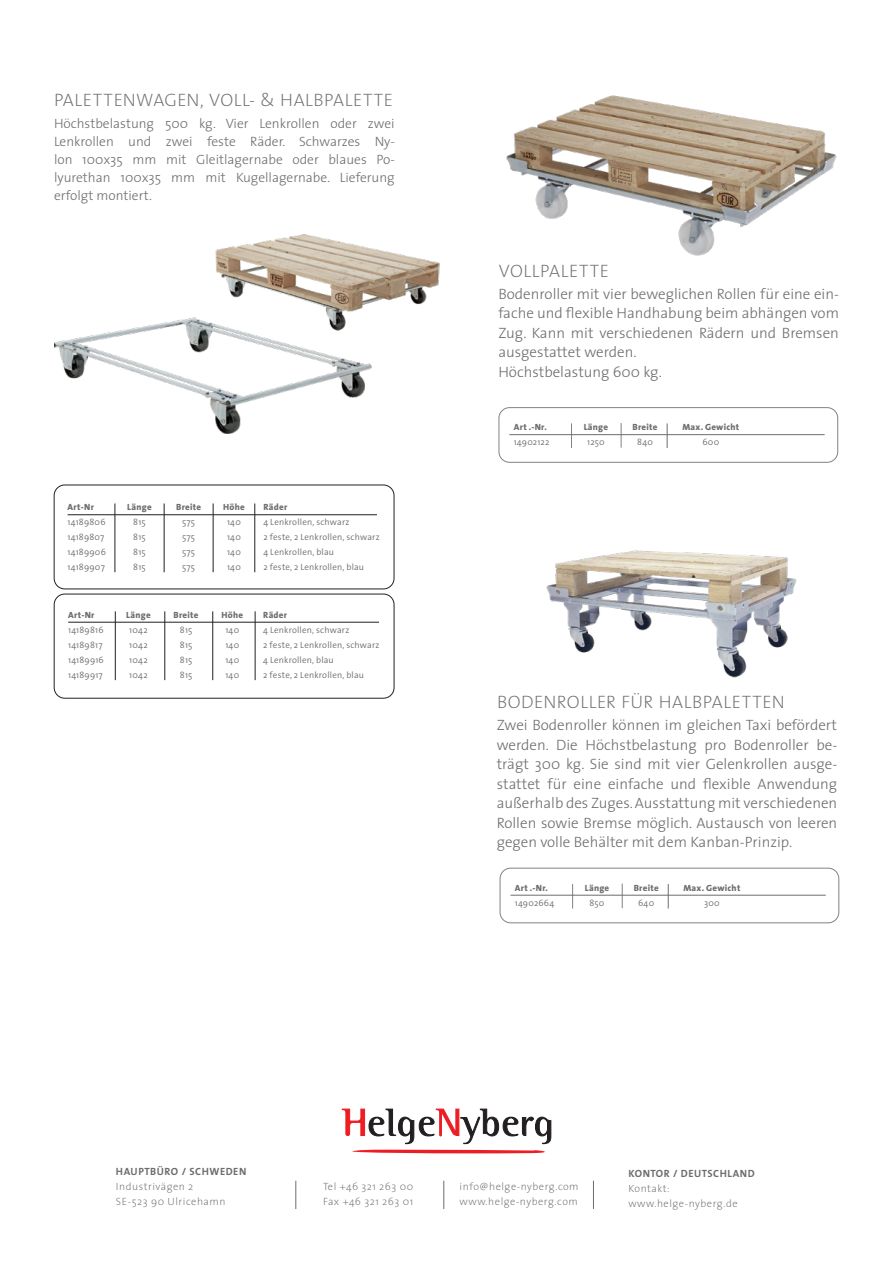
<style>
.page{position:relative;width:893px;height:1263px;background:#fff}
.page>*{position:absolute;margin:0;border:0;box-sizing:border-box;transform-origin:0 0}
.Produktnamn_1{font:200 18px "The Sans";letter-spacing:.03em;color:#6c6d70}
.t1{font:300 15px/19.5px "The Sans";color:#6c6d70;text-align:justify}
.t2{font:300 13.5px/18px "The Sans";color:#6c6d70;text-align:justify}
.Ingress_mini{font:200 10.5px/15px "The Sans";letter-spacing:.05em;color:#6c6d70}
.Ingress_mini-2{font:10.5px "The Sans Bold Caps";letter-spacing:.05em;color:#6c6d70}
.Art_nummer{font:300 9px/15px "The Sans";letter-spacing:.02em;color:#6c6d70}
.Art_nummer-2{font:800 9px "The Sans";letter-spacing:.03em;color:#6c6d70}
.Art_nummer_rubrik{font:800 9px "The Sans";letter-spacing:.03em;color:#6c6d70}
</style>
<div class="page">
<svg style="left:342px;top:1109px;width:209px;height:35px"></svg>
<svg style="left:352px;top:1150px;width:193px;height:3px"></svg>
<img style="left:54px;top:234px;width:385px;height:200px">
<img style="left:506px;top:95px;width:331px;height:161px">
<img style="left:546px;top:550px;width:251px;height:128px">
<div style="left:54px;top:594px;width:340px;height:104px;border:1px solid #231f20;border-radius:11px"></div>
<hr style="left:115px;top:611px;width:1px;height:69px;background:#231f20">
<hr style="left:165px;top:611px;width:1px;height:69px;background:#231f20">
<hr style="left:212px;top:611px;width:1px;height:69px;background:#231f20">
<hr style="left:255px;top:611px;width:1px;height:69px;background:#231f20">
<hr style="left:68px;top:622px;width:311px;height:1px;background:#231f20">
<div style="left:54px;top:485px;width:340px;height:104px;border:1px solid #231f20;border-radius:11px"></div>
<hr style="left:115px;top:503px;width:1px;height:69px;background:#231f20">
<hr style="left:164px;top:503px;width:1px;height:69px;background:#231f20">
<hr style="left:213px;top:503px;width:1px;height:69px;background:#231f20">
<hr style="left:255px;top:503px;width:1px;height:69px;background:#231f20">
<hr style="left:68px;top:514px;width:309px;height:1px;background:#231f20">
<svg style="left:295px;top:1181px;width:1px;height:28px"></svg>
<svg style="left:443px;top:1181px;width:1px;height:28px"></svg>
<svg style="left:593px;top:1181px;width:1px;height:28px"></svg>
<div style="left:499px;top:407px;width:339px;height:55px;border:1px solid #808285;border-radius:11px"></div>
<svg style="left:571px;top:423px;width:1px;height:25px"></svg>
<svg style="left:621px;top:423px;width:1px;height:25px"></svg>
<svg style="left:667px;top:423px;width:1px;height:25px"></svg>
<hr style="left:509px;top:434px;width:316px;height:1px;background:#6c6d70">
<div style="left:500px;top:868px;width:339px;height:55px;border:1px solid #808285;border-radius:11px"></div>
<svg style="left:572px;top:884px;width:1px;height:24px"></svg>
<svg style="left:622px;top:883px;width:1px;height:25px"></svg>
<svg style="left:668px;top:884px;width:1px;height:24px"></svg>
<hr style="left:510px;top:895px;width:316px;height:1px;background:#6c6d70">
<p class="Produktnamn_1" style="left:54px;top:85px;width:341px">PALETTENWAGEN, VOLL- &amp; HALBPALETTE</p>
<p class="t2" style="left:54px;top:114px;width:342px">Höchstbelastung 500 kg. Vier Lenkrollen oder zwei Lenkrollen und zwei feste Räder. Schwarzes Ny&shy;lon 100x35 mm mit Gleitlagernabe oder blaues Po&shy;lyurethan 100x35 mm mit Kugellagernabe. Lieferung erfolgt montiert.</p>
<p class="Art_nummer-2" style="left:68px;top:499px;width:28px">Art-Nr</p>
<p class="Art_nummer" style="left:68px;top:514px;width:40px">14189806</p>
<p class="Art_nummer" style="left:68px;top:529px;width:38px">14189807</p>
<p class="Art_nummer" style="left:68px;top:544px;width:40px">14189906</p>
<p class="Art_nummer" style="left:68px;top:559px;width:39px">14189907</p>
<p class="Art_nummer-2" style="left:68px;top:607px;width:28px">Art-Nr</p>
<p class="Art_nummer" style="left:68px;top:622px;width:37px">14189816<br>14189817</p>
<p class="Art_nummer" style="left:68px;top:652px;width:37px">14189916</p>
<p class="Art_nummer" style="left:68px;top:667px;width:36px">14189917</p>
<p class="Art_nummer-2" style="left:127px;top:499px;width:26px">Länge</p>
<p class="Art_nummer" style="left:133px;top:514px;width:14px">815</p>
<p class="Art_nummer" style="left:133px;top:529px;width:14px">815</p>
<p class="Art_nummer" style="left:133px;top:544px;width:14px">815</p>
<p class="Art_nummer" style="left:133px;top:559px;width:14px">815</p>
<p class="Art_nummer-2" style="left:126px;top:607px;width:26px">Länge</p>
<p class="Art_nummer" style="left:129px;top:622px;width:20px">1042</p>
<p class="Art_nummer" style="left:129px;top:637px;width:20px">1042</p>
<p class="Art_nummer" style="left:129px;top:652px;width:20px">1042</p>
<p class="Art_nummer" style="left:129px;top:667px;width:20px">1042</p>
<p class="Art_nummer_rubrik" style="left:176px;top:499px;width:26px">Breite</p>
<p class="Art_nummer" style="left:182px;top:514px;width:15px">575</p>
<p class="Art_nummer" style="left:182px;top:529px;width:15px">575</p>
<p class="Art_nummer" style="left:182px;top:544px;width:15px">575</p>
<p class="Art_nummer" style="left:182px;top:559px;width:15px">575</p>
<p class="Art_nummer_rubrik" style="left:174px;top:607px;width:26px">Breite</p>
<p class="Art_nummer" style="left:180px;top:622px;width:14px">815</p>
<p class="Art_nummer" style="left:180px;top:637px;width:14px">815</p>
<p class="Art_nummer" style="left:180px;top:652px;width:14px">815</p>
<p class="Art_nummer" style="left:180px;top:667px;width:14px">815</p>
<p class="Art_nummer-2" style="left:223px;top:499px;width:23px">Höhe</p>
<p class="Art_nummer" style="left:227px;top:514px;width:15px">140</p>
<p class="Art_nummer" style="left:227px;top:529px;width:15px">140</p>
<p class="Art_nummer" style="left:227px;top:544px;width:15px">140</p>
<p class="Art_nummer" style="left:227px;top:559px;width:15px">140</p>
<p class="Art_nummer-2" style="left:221px;top:607px;width:23px">Höhe</p>
<p class="Art_nummer" style="left:225px;top:622px;width:15px">140</p>
<p class="Art_nummer" style="left:225px;top:637px;width:15px">140</p>
<p class="Art_nummer" style="left:225px;top:652px;width:15px">140</p>
<p class="Art_nummer" style="left:225px;top:667px;width:15px">140</p>
<p class="Art_nummer-2" style="left:263px;top:499px;width:25px">Räder</p>
<p class="Art_nummer" style="left:263px;top:514px;width:88px">4 Lenkrollen, schwarz</p>
<p class="Art_nummer" style="left:263px;top:529px;width:118px">2 feste, 2 Lenkrollen, schwarz</p>
<p class="Art_nummer" style="left:263px;top:544px;width:72px">4 Lenkrollen, blau</p>
<p class="Art_nummer" style="left:263px;top:559px;width:102px">2 feste, 2 Lenkrollen, blau</p>
<p class="Art_nummer-2" style="left:263px;top:607px;width:25px">Räder</p>
<p class="Art_nummer" style="left:263px;top:622px;width:88px">4 Lenkrollen, schwarz</p>
<p class="Art_nummer" style="left:263px;top:637px;width:118px">2 feste, 2 Lenkrollen, schwarz</p>
<p class="Art_nummer" style="left:263px;top:652px;width:72px">4 Lenkrollen, blau</p>
<p class="Art_nummer" style="left:263px;top:667px;width:102px">2 feste, 2 Lenkrollen, blau</p>
<p class="Produktnamn_1" style="left:499px;top:256px;width:112px">VOLLPALETTE</p>
<p class="t1" style="left:498px;top:283px;width:342px">Bodenroller mit vier beweglichen Rollen für eine ein&shy;fache und flexible Handhabung beim abhängen vom Zug. Kann mit verschiedenen Rädern und Bremsen ausgestattet werden.</p>
<p class="t1" style="left:498px;top:361px;width:165px">Höchstbelastung 600 kg.</p>
<p class="Art_nummer-2" style="left:514px;top:420px;width:35px">Art .-Nr.</p>
<p class="Art_nummer" style="left:514px;top:434px;width:37px">14902122</p>
<p class="Art_nummer-2" style="left:584px;top:420px;width:26px">Länge</p>
<p class="Art_nummer" style="left:587px;top:434px;width:19px">1250</p>
<p class="Art_nummer_rubrik" style="left:633px;top:420px;width:26px">Breite</p>
<p class="Art_nummer" style="left:637px;top:434px;width:17px">840</p>
<p class="Art_nummer-2" style="left:682px;top:420px;width:58px">Max. Gewicht</p>
<p class="Art_nummer" style="left:702px;top:434px;width:18px">600</p>
<p class="Produktnamn_1" style="left:497px;top:687px;width:289px">BODENROLLER FÜR HALBPALETTEN</p>
<p class="t1" style="left:497px;top:715px;width:342px">Zwei Bodenroller können im gleichen Taxi befördert werden. Die Höchstbelastung pro Bodenroller be&shy;trägt 300 kg. Sie sind mit vier Gelenkrollen ausge&shy;stattet für eine einfache und flexible Anwendung außerhalb des Zuges. Ausstattung mit verschiedenen Rollen sowie Bremse möglich. Austausch von leeren gegen volle Behälter mit dem Kanban-Prinzip.</p>
<p class="Art_nummer-2" style="left:585px;top:880px;width:26px">Länge</p>
<p class="Art_nummer" style="left:590px;top:895px;width:16px">850</p>
<p class="Art_nummer_rubrik" style="left:634px;top:880px;width:26px">Breite</p>
<p class="Art_nummer" style="left:638px;top:895px;width:18px">640</p>
<p class="Art_nummer-2" style="left:683px;top:880px;width:58px">Max. Gewicht</p>
<p class="Art_nummer" style="left:704px;top:895px;width:17px">300</p>
<p class="Art_nummer-2" style="left:515px;top:880px;width:35px">Art .-Nr.</p>
<p class="Art_nummer" style="left:515px;top:895px;width:41px">14902664</p>
<p class="Ingress_mini-2" style="left:116px;top:1162px;width:132px">HAUPTBÜRO / SCHWEDEN</p>
<p class="Ingress_mini" style="left:116px;top:1178px;width:111px">Industrivägen 2<br>SE-523 90 Ulricehamn</p>
<p class="Ingress_mini" style="left:323px;top:1179px;width:92px">Tel +46 321 263 00</p>
<p class="Ingress_mini" style="left:323px;top:1194px;width:92px">Fax +46 321 263 01</p>
<p class="Ingress_mini" style="left:460px;top:1179px;width:120px">info@helge-nyberg.com</p>
<p class="Ingress_mini" style="left:460px;top:1194px;width:120px">www.helge-nyberg.com</p>
<p class="Ingress_mini-2" style="left:628px;top:1164px;width:128px">KONTOR / DEUTSCHLAND</p>
<p class="Ingress_mini" style="left:628px;top:1180px;width:43px">Kontakt:</p>
<p class="Ingress_mini" style="left:628px;top:1195px;width:111px">www.helge-nyberg.de</p>
</div>
